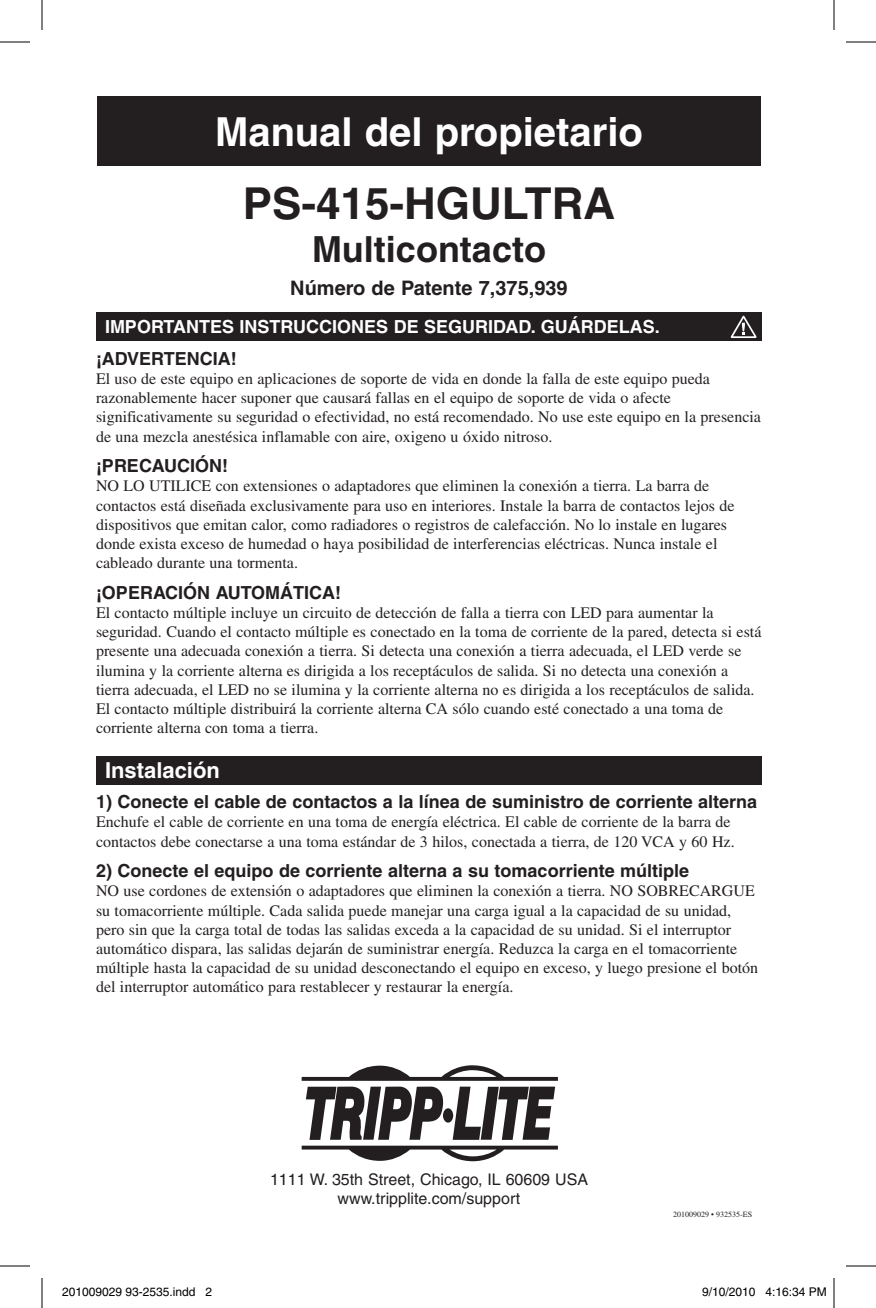
<style>
.page{position:relative;width:876px;height:1308px;background:#fff}
.page>*{position:absolute;margin:0;border:0;box-sizing:border-box;transform-origin:0 0}
.t1{font:700 44px "Helvetica";color:#231f20}
.t2{font:700 40px "Helvetica";color:#fff}
.t3{font:700 36px "Helvetica";color:#231f20}
.t4{font:700 22px "Helvetica";color:#fff}
.t5{font:700 20px "Helvetica";color:#231f20}
.t6{font:700 18px "Helvetica";color:#231f20}
.t7{font:700 18px "Helvetica";color:#fff}
.t8{font:16px/19.2px "Times";color:#231f20}
.t9{font:16px "Helvetica";color:#231f20}
.t10{font:12px "Helvetica";color:#000}
.t11{font:8px "Times";color:#231f20}
</style>
<div class="page">
<div style="left:96px;top:756px;width:666px;height:29px;background:#231f20"></div>
<div style="left:97px;top:96px;width:664px;height:70px;background:#231f20"></div>
<div style="left:443px;top:1108px;width:10px;height:15px;background:#231f20;border-radius:50%"></div>
<svg style="left:306px;top:1087px;width:138px;height:53px"></svg>
<svg style="left:453px;top:1087px;width:102px;height:53px"></svg>
<svg style="left:302px;top:1065px;width:256px;height:16px"></svg>
<svg style="left:302px;top:1146px;width:256px;height:15px"></svg>
<div style="left:96px;top:312px;width:666px;height:29px;background:#231f20"></div>
<svg style="left:731px;top:316px;width:25px;height:22px"></svg>
<hr style="left:0;top:42px;width:30px;height:1px;background:#000">
<hr style="left:846px;top:42px;width:30px;height:1px;background:#000">
<hr style="left:0;top:1266px;width:30px;height:1px;background:#000">
<hr style="left:846px;top:1266px;width:30px;height:1px;background:#000">
<hr style="left:42px;top:0;width:1px;height:30px;background:#000">
<hr style="left:42px;top:1278px;width:1px;height:30px;background:#000">
<hr style="left:834px;top:0;width:1px;height:30px;background:#000">
<hr style="left:834px;top:1278px;width:1px;height:30px;background:#000">
<div style="left:83px;top:1288px;width:5px;height:8px;border:1px solid #fff;border-radius:50%"></div>
<div style="left:82px;top:1287px;width:7px;height:10px;border:1px solid #fff;border-radius:50%"></div>
<div style="left:89px;top:1287px;width:6px;height:10px;border:1px solid #fff;border-radius:50%"></div>
<svg style="left:90px;top:1287px;width:5px;height:10px"></svg>
<div style="left:103px;top:1288px;width:5px;height:8px;border:1px solid #fff;border-radius:50%"></div>
<div style="left:102px;top:1287px;width:7px;height:10px;border:1px solid #fff;border-radius:50%"></div>
<div style="left:749px;top:1287px;width:6px;height:10px;border:1px solid #fff;border-radius:50%"></div>
<p class="t2" style="left:215px;top:108px;width:429px">Manual del propietario</p>
<p class="t1" style="left:243px;top:176px;width:374px">PS-415-HGULTRA</p>
<p class="t3" style="left:312px;top:227px;width:235px">Multicontacto</p>
<p class="t5" style="left:290px;top:276px;width:279px">Número de Patente 7,375,939</p>
<p class="t7" style="left:105px;top:316px;width:556px">IMPORTANTES INSTRUCCIONES DE SEGURIDAD. GUÁRDELAS.</p>
<p class="t6" style="left:96px;top:348px;width:142px">¡ADVERTENCIA!</p>
<p class="t8" style="left:96px;top:369px;width:667px">El uso de este equipo en aplicaciones de soporte de vida en donde la falla de este equipo pueda razonablemente hacer suponer que causará fallas en el equipo de soporte de vida o afecte significativamente su seguridad o efectividad, no está recomendado. No use este equipo en la presencia de una mezcla anestésica inflamable con aire, oxigeno u óxido nitroso.</p>
<p class="t6" style="left:96px;top:455px;width:134px">¡PRECAUCIÓN!</p>
<p class="t8" style="left:96px;top:476px;width:640px">NO LO UTILICE con extensiones o adaptadores que eliminen la conexión a tierra. La barra de contactos está diseñada exclusivamente para uso en interiores. Instale la barra de contactos lejos de dispositivos que emitan calor, como radiadores o registros de calefacción. No lo instale en lugares donde exista exceso de humedad o haya posibilidad de interferencias eléctricas. Nunca instale el cableado durante una tormenta.</p>
<p class="t6" style="left:96px;top:582px;width:247px">¡OPERACIÓN AUTOMÁTICA!</p>
<p class="t8" style="left:96px;top:603px;width:667px">El contacto múltiple incluye un circuito de detección de falla a tierra con LED para aumentar la seguridad. Cuando el contacto múltiple es conectado en la toma de corriente de la pared, detecta si está presente una adecuada conexión a tierra. Si detecta una conexión a tierra adecuada, el LED verde se ilumina y la corriente alterna es dirigida a los receptáculos de salida. Si no detecta una conexión a tierra adecuada, el LED no se ilumina y la corriente alterna no es dirigida a los receptáculos de salida.<br>El contacto múltiple distribuirá la corriente alterna CA sólo cuando esté conectado a una toma de corriente alterna con toma a tierra.</p>
<p class="t4" style="left:105px;top:757px;width:116px">Instalación</p>
<p class="t6" style="left:96px;top:791px;width:663px">1) Conecte el cable de contactos a la línea de suministro de corriente alterna</p>
<p class="t8" style="left:96px;top:812px;width:640px">Enchufe el cable de corriente en una toma de energía eléctrica. El cable de corriente de la barra de contactos debe conectarse a una toma estándar de 3 hilos, conectada a tierra, de 120 VCA y 60 Hz.</p>
<p class="t6" style="left:96px;top:860px;width:595px">2) Conecte el equipo de corriente alterna a su tomacorriente múltiple</p>
<p class="t8" style="left:96px;top:881px;width:664px">NO use cordones de extensión o adaptadores que eliminen la conexión a tierra. NO SOBRECARGUE su tomacorriente múltiple. Cada salida puede manejar una carga igual a la capacidad de su unidad, pero sin que la carga total de todas las salidas exceda a la capacidad de su unidad. Si el interruptor automático dispara, las salidas dejarán de suministrar energía. Reduzca la carga en el tomacorriente múltiple hasta la capacidad de su unidad desconectando el equipo en exceso, y luego presione el botón del interruptor automático para restablecer y restaurar la energía.</p>
<p class="t9" style="left:270px;top:1170px;width:320px">1111 W. 35th Street, Chicago, IL 60609 USA</p>
<p class="t9" style="left:338px;top:1189px;width:184px">www.tripplite.com/support</p>
<p class="t11" style="left:673px;top:1210px;width:81px">201009029 • 932535-ES</p>
<p class="t10" style="left:62px;top:1285px;width:152px">201009029 93-2535.indd 2</p>
<p class="t10" style="left:702px;top:1285px;width:126px">9/10/2010 4:16:34 PM</p>
</div>
